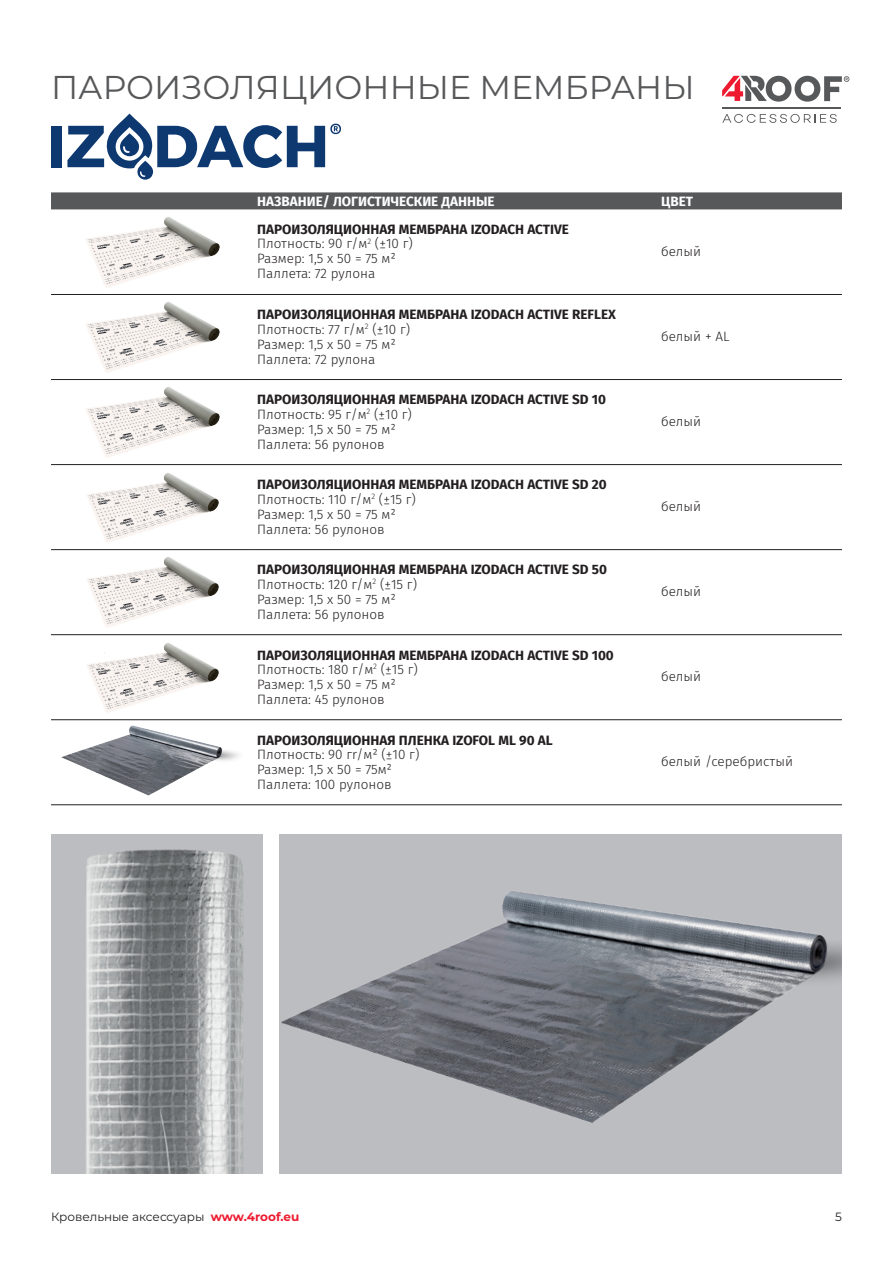
<style>
.page{position:relative;width:893px;height:1263px;background:#fff}
.page>*{position:absolute;margin:0;border:0;box-sizing:border-box;transform-origin:0 0}
.t1{font:33px "Montserrat";color:#57585a}
.t2{font:300 13.5px/14.7px "Fira Sans";color:#231f20}
.t3{font:700 13.5px "Fira Sans";color:#231f20}
.t4{font:700 13.5px "Fira Sans";color:#fff}
.t5{font:12px "Montserrat";color:#231f20}
.s1{font-weight:700}
.s2{font-weight:700;color:#ee1a30}
</style>
<div class="page">
<svg style="left:722px;top:114px;width:115px;height:9px"></svg>
<hr style="left:723px;top:107px;width:118px;height:1px;background:#57585a">
<svg style="left:722px;top:76px;width:127px;height:26px"></svg>
<div style="left:51px;top:192px;width:791px;height:17px;background:#57585a"></div>
<hr style="left:51px;top:294px;width:202px;height:1px;background:#231f20">
<hr style="left:253px;top:294px;width:404px;height:1px;background:#231f20">
<hr style="left:657px;top:294px;width:185px;height:1px;background:#231f20">
<hr style="left:51px;top:379px;width:202px;height:1px;background:#231f20">
<hr style="left:253px;top:379px;width:404px;height:1px;background:#231f20">
<hr style="left:657px;top:379px;width:185px;height:1px;background:#231f20">
<hr style="left:51px;top:464px;width:202px;height:1px;background:#231f20">
<hr style="left:253px;top:464px;width:404px;height:1px;background:#231f20">
<hr style="left:657px;top:464px;width:185px;height:1px;background:#231f20">
<hr style="left:51px;top:549px;width:202px;height:1px;background:#231f20">
<hr style="left:253px;top:549px;width:404px;height:1px;background:#231f20">
<hr style="left:657px;top:549px;width:185px;height:1px;background:#231f20">
<hr style="left:51px;top:634px;width:202px;height:1px;background:#231f20">
<hr style="left:253px;top:634px;width:404px;height:1px;background:#231f20">
<hr style="left:657px;top:634px;width:185px;height:1px;background:#231f20">
<hr style="left:51px;top:719px;width:202px;height:1px;background:#231f20">
<hr style="left:253px;top:719px;width:404px;height:1px;background:#231f20">
<hr style="left:657px;top:719px;width:185px;height:1px;background:#231f20">
<hr style="left:51px;top:804px;width:202px;height:1px;background:#231f20">
<hr style="left:253px;top:804px;width:404px;height:1px;background:#231f20">
<hr style="left:657px;top:804px;width:185px;height:1px;background:#231f20">
<img style="left:86px;top:217px;width:134px;height:71px">
<img style="left:86px;top:302px;width:134px;height:71px">
<img style="left:86px;top:387px;width:134px;height:71px">
<img style="left:87px;top:473px;width:132px;height:70px">
<img style="left:87px;top:557px;width:132px;height:71px">
<img style="left:87px;top:643px;width:132px;height:70px">
<img style="left:62px;top:725px;width:177px;height:71px">
<img style="left:51px;top:834px;width:211px;height:339px">
<img style="left:279px;top:834px;width:563px;height:339px">
<div style="left:51px;top:126px;width:11px;height:41px;background:#0e3970"></div>
<svg style="left:67px;top:114px;width:274px;height:66px"></svg>
<h1 class="t1" style="left:51px;top:64px;width:645px">ПАРОИЗОЛЯЦИОННЫЕ МЕМБРАНЫ</h1>
<p class="t4" style="left:257px;top:190px;width:239px">НАЗВАНИЕ/ ЛОГИСТИЧЕСКИЕ ДАННЫЕ</p>
<p class="t4" style="left:661px;top:190px;width:33px">ЦВЕТ</p>
<p class="t2" style="left:257px;top:222px;width:313px"><span class="s1">ПАРОИЗОЛЯЦИОННАЯ МЕМБРАНА IZODACH ACTIVE<br></span>Плотность: 90 г/м<sup>2</sup> (±10 г)<br>Размер: 1,5 x 50 = 75 м²<br>Паллета: 72 рулона</p>
<p class="t2" style="left:661px;top:244px;width:42px">белый</p>
<p class="t2" style="left:257px;top:307px;width:360px"><span class="s1">ПАРОИЗОЛЯЦИОННАЯ МЕМБРАНА IZODACH ACTIVE REFLEX<br></span>Плотность: 77 г/м<sup>2</sup> (±10 г)<br>Размер: 1,5 x 50 = 75 м²<br>Паллета: 72 рулона</p>
<p class="t2" style="left:257px;top:392px;width:350px"><span class="s1">ПАРОИЗОЛЯЦИОННАЯ МЕМБРАНА IZODACH ACTIVE SD 10<br></span>Плотность: 95 г/м<sup>2</sup> (±10 г)<br>Размер: 1,5 x 50 = 75 м²<br>Паллета: 56 рулонов</p>
<p class="t2" style="left:257px;top:477px;width:351px"><span class="s1">ПАРОИЗОЛЯЦИОННАЯ МЕМБРАНА IZODACH ACTIVE SD 20<br></span>Плотность: 110 г/м<sup>2</sup> (±15 г)<br>Размер: 1,5 x 50 = 75 м²<br>Паллета: 56 рулонов</p>
<p class="t2" style="left:257px;top:562px;width:351px"><span class="s1">ПАРОИЗОЛЯЦИОННАЯ МЕМБРАНА IZODACH ACTIVE SD 50<br></span>Плотность: 120 г/м<sup>2</sup> (±15 г)<br>Размер: 1,5 x 50 = 75 м²<br>Паллета: 56 рулонов</p>
<p class="t2" style="left:257px;top:647px;width:358px"><span class="s1">ПАРОИЗОЛЯЦИОННАЯ МЕМБРАНА IZODACH ACTIVE SD 100<br></span>Плотность: 180 г/м<sup>2</sup> (±15 г)<br>Размер: 1,5 x 50 = 75 м²<br>Паллета: 45 рулонов</p>
<p class="t2" style="left:661px;top:329px;width:70px">белый + AL</p>
<p class="t2" style="left:661px;top:414px;width:42px">белый</p>
<p class="t2" style="left:661px;top:499px;width:42px">белый</p>
<p class="t2" style="left:661px;top:584px;width:42px">белый</p>
<p class="t2" style="left:661px;top:669px;width:42px">белый</p>
<p class="t3" style="left:257px;top:728px;width:297px">ПАРОИЗОЛЯЦИОННАЯ ПЛЕНКА IZOFOL МL 90 AL</p>
<p class="t2" style="left:257px;top:746px;width:164px">Плотность: 90 гr/м² (±10 г)<br>Размер: 1,5 х 50 = 75м²<br>Паллета: 100 рулонов</p>
<p class="t2" style="left:661px;top:754px;width:133px">белый /серебристый</p>
<p class="t5" style="left:51px;top:1209px;width:250px">Кровельные аксесcуары <span class="s2">www.4roof.eu</span></p>
<p class="t5" style="left:835px;top:1209px;width:8px">5</p>
</div>
